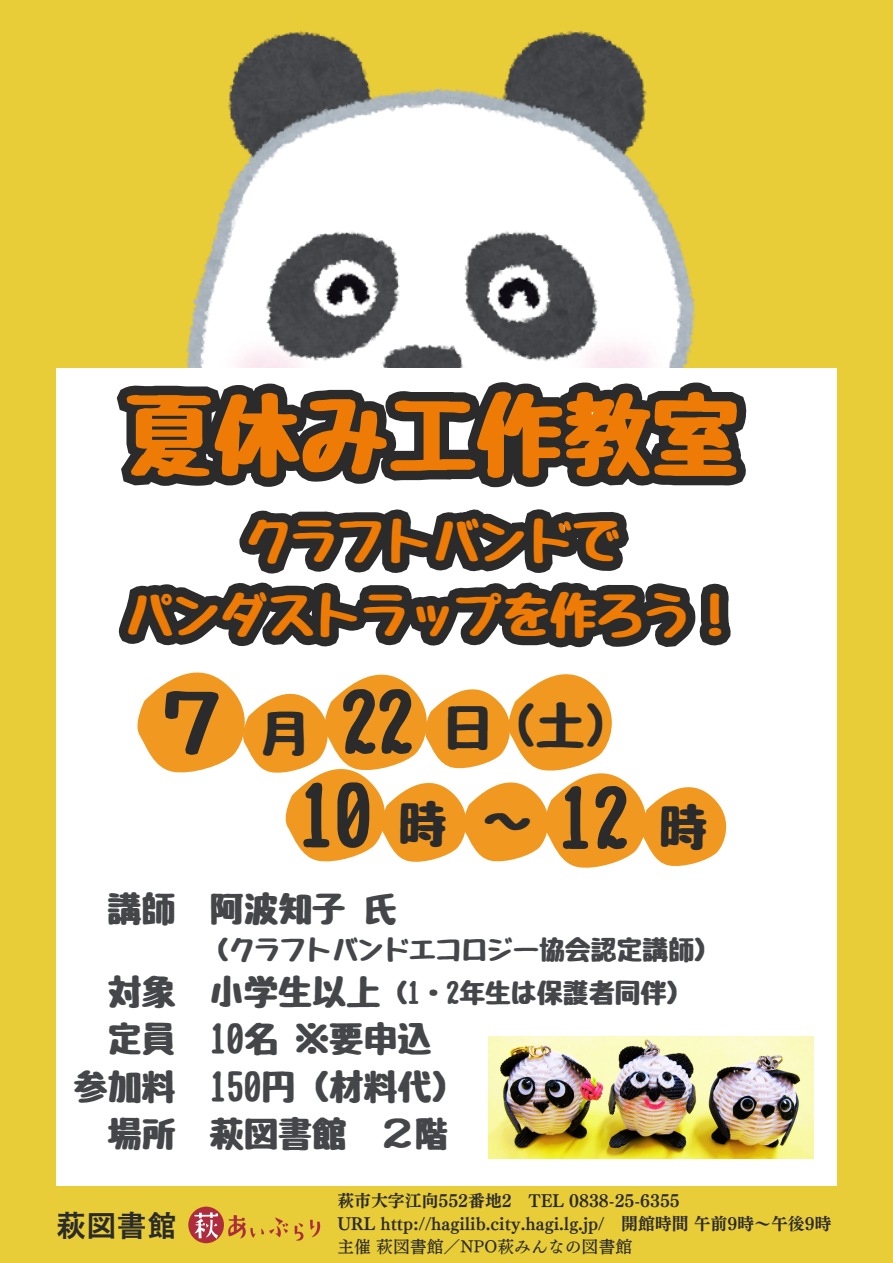
<style>
.page{position:relative;width:893px;height:1263px;background:#e8cc38}
.page>*{position:absolute;margin:0;border:0;box-sizing:border-box;transform-origin:0 0}
.t1{font:87.75px "Jiyucho";color:#ed7b05}
.t2{font:72.97px "Jiyucho";color:#2b2b2b}
.t3{font:72.75px "Jiyucho";color:#2b2b2b}
.t4{font:70.8px "Jiyucho";color:#2b2b2b}
.t5{font:48.97px "Jiyucho";color:#2b2b2b}
.t6{font:48px "Jiyucho";color:#2b2b2b}
.t7{font:47.1px "Jiyucho";color:#ed7b05}
.t8{font:34.12px "Jiyucho";color:#444649}
.t9{font:30.22px "Motoya Gothic Std W5";color:#2b2b2b}
.t10{font:25.88px "Jiyucho";color:#444649}
.t11{font:16.88px "Canva Telop Min Pro N E";color:#2b2b2b}
.t12{font:16.88px "Canva Telop Min Pro N D";color:#2b2b2b}
</style>
<div class="page">
<img style="left:186px;top:31px;width:510px;height:337px">
<div style="left:56px;top:368px;width:781px;height:818px;background:#fff"></div>
<img style="left:188px;top:1206px;width:133px;height:38px">
<svg style="left:137px;top:672px;width:590px;height:196px"></svg>
<img style="left:488px;top:1037px;width:326px;height:122px">
<svg style="left:116px;top:382px;width:631px;height:106px"></svg>
<svg style="left:239px;top:509px;width:390px;height:58px"></svg>
<svg style="left:118px;top:567px;width:613px;height:81px"></svg>
<p class="t1" style="left:125px;top:391px;width:615px">夏休み工作教室</p>
<p class="t7" style="left:244px;top:518px;width:378px">クラフトバンドで</p>
<p class="t7" style="left:126px;top:591px;width:614px">パンダストラップを作ろう！</p>
<p class="t4" style="left:157px;top:688px;width:72px">７</p>
<p class="t6" style="left:259px;top:710px;width:42px">月</p>
<p class="t3" style="left:341px;top:686px;width:74px">22</p>
<p class="t6" style="left:443px;top:704px;width:41px">日</p>
<p class="t5" style="left:511px;top:701px;width:99px">(土)</p>
<p class="t2" style="left:299px;top:779px;width:74px">10</p>
<p class="t6" style="left:398px;top:800px;width:49px">時</p>
<p class="t4" style="left:558px;top:783px;width:72px">12</p>
<p class="t6" style="left:483px;top:798px;width:47px">～</p>
<p class="t6" style="left:659px;top:803px;width:49px">時</p>
<p class="t8" style="left:107px;top:891px;width:287px">講師 阿波知子氏</p>
<p class="t10" style="left:203px;top:937px;width:519px">（クラフトバンドエコロジー協会認定講師）</p>
<p class="t8" style="left:107px;top:975px;width:274px">対象 小学生以上</p>
<p class="t8" style="left:107px;top:1022px;width:326px">定員 10名 ※要申込</p>
<p class="t8" style="left:73px;top:1069px;width:394px">参加料 150円（材料代）</p>
<p class="t8" style="left:107px;top:1117px;width:343px">場所 萩図書館 ２階</p>
<p class="t10" style="left:382px;top:980px;width:312px">（1・2年生は保護者同伴）</p>
<p class="t9" style="left:56px;top:1210px;width:122px">萩図書館</p>
<p class="t11" style="left:337px;top:1192px;width:344px">萩市大字江向552番地2 TEL 0838-25-6355</p>
<p class="t11" style="left:337px;top:1215px;width:495px">URL http://hagilib.city.hagi.lg.jp/ 開館時間午前9時～午後9時</p>
<p class="t12" style="left:337px;top:1238px;width:296px">主催萩図書館／NPO萩みんなの図書館</p>
</div>
